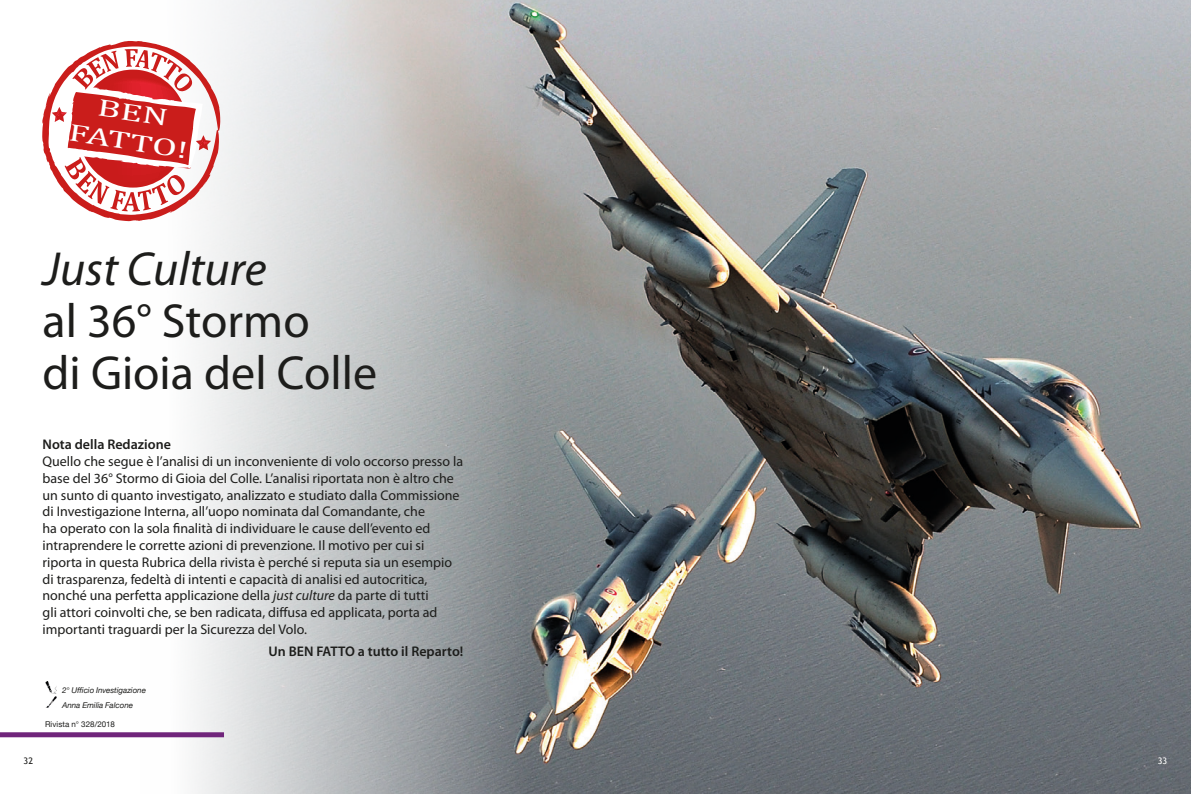
<style>
.page{position:relative;width:1191px;height:794px;background:#fff}
.page>*{position:absolute;margin:0;border:0;box-sizing:border-box;transform-origin:0 0}
.t1{font:48px/52px "Myriad Pro";color:#1d1d1b}
.t2{font:24.2px/29px "Cambria";color:#fff;text-align:center;scale:1.58 1}
.t3{font:14px/16.8px "Myriad Pro";color:#1d1d1b}
.t4{font:600 14px "Myriad Pro";color:#1d1d1b}
.t5{font:9px "Trebuchet MS";color:#1d1d1b}
.t6{font:9px "Trebuchet MS";color:#fff}
.t7{font:italic 8px "Helvetica Neue";letter-spacing:-.005em;color:#1d1d1b}
.t8{font:8px "Helvetica Neue";letter-spacing:.01em;color:#1d1d1b}
.s1{font-style:italic}
.s2{font-weight:600}
</style>
<div class="page">
<img style="left:140px;top:0;width:1051px;height:794px">
<svg style="left:42px;top:41px;width:178px;height:180px"></svg>
<div style="left:0;top:732px;width:224px;height:5px;background:#70257b"></div>
<svg style="left:45px;top:682px;width:11px;height:25px"></svg>
<p class="t2" style="left:76px;top:89px;width:77px;rotate:9deg">BEN<br>FATTO!</p>
<p class="t1" style="left:43px;top:242px;width:336px"><span class="s1">Just Culture<br></span>al 36° Stormo<br>di Gioia del Colle</p>
<p class="t3" style="left:43px;top:436px;width:422px"><span class="s2">Nota della Redazione<br></span>Quello che segue è l’analisi di un inconveniente di volo occorso presso la base del 36° Stormo di Gioia del Colle. L’analisi riportata non è altro che un sunto di quanto investigato, analizzato e studiato dalla Commissione di Investigazione Interna, all’uopo nominata dal Comandante, che<br>ha operato con la sola finalità di individuare le cause dell’evento ed intraprendere le corrette azioni di prevenzione. Il motivo per cui si riporta in questa Rubrica della rivista è perché si reputa sia un esempio di trasparenza, fedeltà di intenti e capacità di analisi ed autocritica, nonché una perfetta applicazione della <span class="s1">just culture</span> da parte di tutti<br>gli attori coinvolti che, se ben radicata, diffusa ed applicata, porta ad importanti traguardi per la Sicurezza del Volo.</p>
<p class="t4" style="left:268px;top:643px;width:196px">Un BEN FATTO a tutto il Reparto!</p>
<p class="t7" style="left:62px;top:684px;width:85px">2° Ufficio Investigazione</p>
<p class="t7" style="left:62px;top:699px;width:73px">Anna Emilia Falcone</p>
<p class="t8" style="left:45px;top:718px;width:71px">Rivista n° 328/2018</p>
<p class="t5" style="left:24px;top:755px;width:11px">32</p>
<p class="t6" style="left:1157px;top:755px;width:11px">33</p>
</div>
